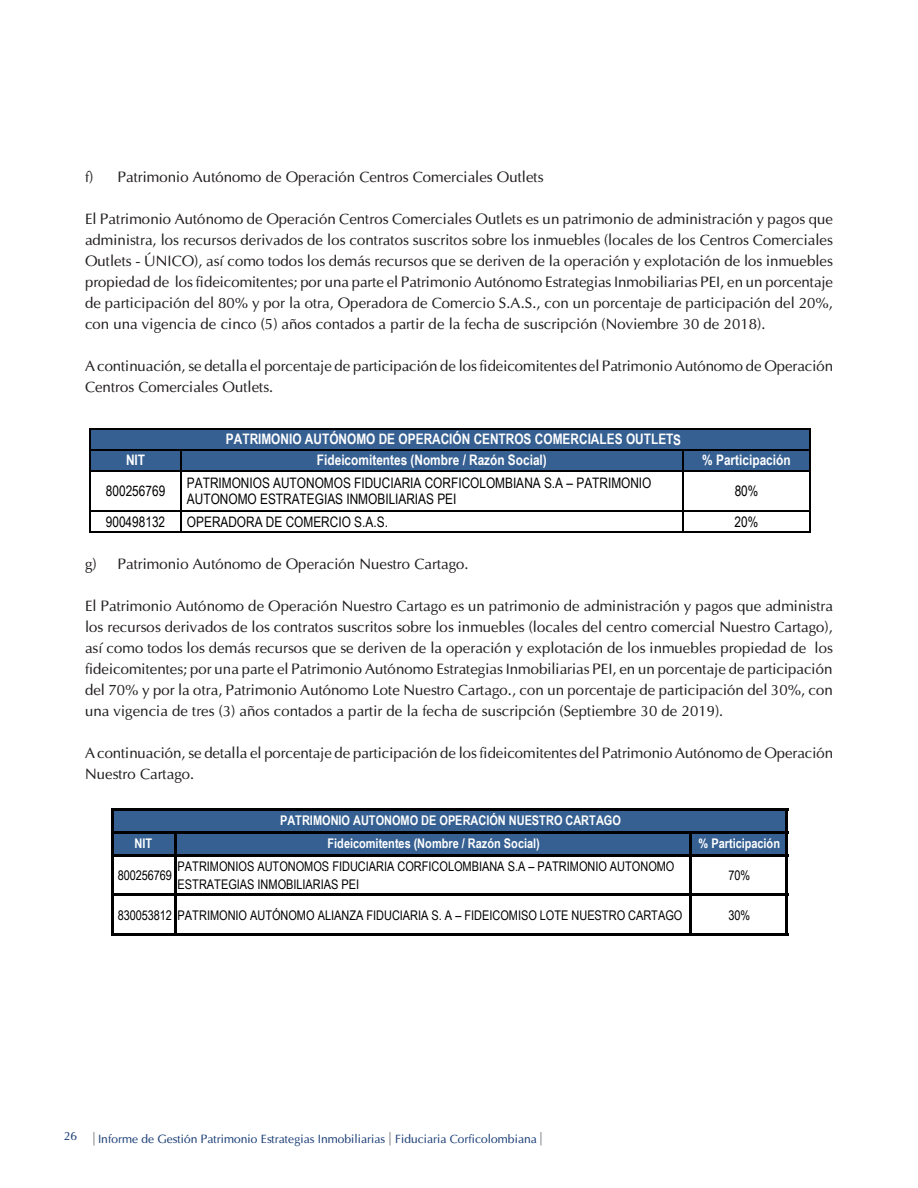
<style>
.page{position:relative;width:918px;height:1188px;background:#fff}
.page>*{position:absolute;margin:0;border:0;box-sizing:border-box;transform-origin:0 0}
.t1{font:15px/21px "Optima";color:#231f20;text-align:justify}
.t2{font:14.4px/16.6px "Arial Narrow";color:#000}
.t3{font:700 14.4px "Arial Narrow";color:#fff}
.t4{font:13.35px/17.4px "Arial Narrow";color:#000}
.t5{font:700 13.35px "Arial Narrow";color:#fff}
.t6{font:12px "Optima";color:#1b3e76}
</style>
<div class="page">
<svg style="left:93px;top:1132px;width:1px;height:13px"></svg>
<svg style="left:389px;top:1132px;width:2px;height:13px"></svg>
<svg style="left:540px;top:1132px;width:1px;height:13px"></svg>
<div style="left:91px;top:430px;width:718px;height:19px;background:#366092"></div>
<hr style="left:91px;top:428px;width:718px;height:2px;background:#000">
<div style="left:91px;top:450px;width:90px;height:20px;background:#366092"></div>
<div style="left:181px;top:451px;width:501px;height:19px;background:#366092"></div>
<div style="left:683px;top:451px;width:126px;height:19px;background:#366092"></div>
<svg style="left:89px;top:428px;width:2px;height:22px"></svg>
<hr style="left:91px;top:449px;width:90px;height:1px;background:#000">
<hr style="left:182px;top:449px;width:500px;height:1px;background:#000">
<hr style="left:684px;top:449px;width:125px;height:1px;background:#000">
<svg style="left:809px;top:428px;width:2px;height:22px"></svg>
<hr style="left:89px;top:450px;width:2px;height:20px;background:#000">
<hr style="left:682px;top:450px;width:2px;height:20px;background:#000">
<hr style="left:809px;top:450px;width:2px;height:20px;background:#000">
<hr style="left:91px;top:470px;width:90px;height:1px;background:#000">
<svg style="left:181px;top:449px;width:1px;height:22px"></svg>
<hr style="left:182px;top:470px;width:500px;height:1px;background:#000">
<hr style="left:684px;top:470px;width:125px;height:1px;background:#000">
<hr style="left:89px;top:471px;width:2px;height:39px;background:#000">
<hr style="left:181px;top:471px;width:1px;height:39px;background:#000">
<hr style="left:682px;top:471px;width:2px;height:39px;background:#000">
<hr style="left:809px;top:471px;width:2px;height:39px;background:#000">
<hr style="left:91px;top:510px;width:90px;height:2px;background:#000">
<hr style="left:182px;top:510px;width:500px;height:2px;background:#000">
<hr style="left:684px;top:510px;width:125px;height:2px;background:#000">
<svg style="left:89px;top:510px;width:2px;height:23px"></svg>
<hr style="left:91px;top:531px;width:90px;height:2px;background:#000">
<svg style="left:181px;top:510px;width:1px;height:23px"></svg>
<hr style="left:182px;top:531px;width:500px;height:2px;background:#000">
<svg style="left:682px;top:510px;width:2px;height:23px"></svg>
<hr style="left:684px;top:531px;width:125px;height:2px;background:#000">
<svg style="left:809px;top:510px;width:2px;height:23px"></svg>
<div style="left:114px;top:810px;width:673px;height:45px;background:#366092"></div>
<hr style="left:111px;top:808px;width:3px;height:128px;background:#000">
<hr style="left:786px;top:811px;width:2px;height:125px;background:#000">
<hr style="left:174px;top:834px;width:3px;height:102px;background:#000">
<hr style="left:689px;top:834px;width:3px;height:102px;background:#000">
<hr style="left:114px;top:808px;width:674px;height:3px;background:#000">
<hr style="left:114px;top:831px;width:674px;height:3px;background:#000">
<hr style="left:114px;top:854px;width:674px;height:3px;background:#000">
<hr style="left:114px;top:893px;width:674px;height:3px;background:#000">
<hr style="left:114px;top:933px;width:674px;height:3px;background:#000">
<p class="t1" style="left:85px;top:166px;width:460px">f) Patrimonio Autónomo de Operación Centros Comerciales Outlets</p>
<p class="t1" style="left:85px;top:208px;width:750px">El Patrimonio Autónomo de Operación Centros Comerciales Outlets es un patrimonio de administración y pagos que administra, los recursos derivados de los contratos suscritos sobre los inmuebles (locales de los Centros Comerciales Outlets - ÚNICO), así como todos los demás recursos que se deriven de la operación y explotación de los inmuebles propiedad de los fideicomitentes; por una parte el Patrimonio Autónomo Estrategias Inmobiliarias PEI, en un porcentaje de participación del 80% y por la otra, Operadora de Comercio S.A.S., con un porcentaje de participación del 20%, con una vigencia de cinco (5) años contados a partir de la fecha de suscripción (Noviembre 30 de 2018).</p>
<p class="t1" style="left:85px;top:355px;width:750px">A continuación, se detalla el porcentaje de participación de los fideicomitentes del Patrimonio Autónomo de Operación<br>Centros Comerciales Outlets.</p>
<p class="t3" style="left:226px;top:433px;width:457px">PATRIMONIO AUTÓNOMO DE OPERACIÓN CENTROS COMERCIALES OUTLETS</p>
<p class="t3" style="left:126px;top:454px;width:21px">NIT</p>
<p class="t3" style="left:317px;top:454px;width:231px">Fideicomitentes (Nombre / Razón Social)</p>
<p class="t3" style="left:702px;top:454px;width:90px">% Participación</p>
<p class="t2" style="left:106px;top:483px;width:61px">800256769</p>
<p class="t2" style="left:187px;top:475px;width:466px">PATRIMONIOS AUTONOMOS FIDUCIARIA CORFICOLOMBIANA S.A – PATRIMONIO<br>AUTONOMO ESTRATEGIAS INMOBILIARIAS PEI</p>
<p class="t2" style="left:735px;top:483px;width:25px">80%</p>
<p class="t2" style="left:106px;top:514px;width:61px">900498132</p>
<p class="t2" style="left:187px;top:514px;width:203px">OPERADORA DE COMERCIO S.A.S.</p>
<p class="t2" style="left:735px;top:514px;width:25px">20%</p>
<p class="t1" style="left:85px;top:553px;width:385px">g) Patrimonio Autónomo de Operación Nuestro Cartago.</p>
<p class="t1" style="left:85px;top:595px;width:749px">El Patrimonio Autónomo de Operación Nuestro Cartago es un patrimonio de administración y pagos que administra los recursos derivados de los contratos suscritos sobre los inmuebles (locales del centro comercial Nuestro Cartago), así como todos los demás recursos que se deriven de la operación y explotación de los inmuebles propiedad de los fideicomitentes; por una parte el Patrimonio Autónomo Estrategias Inmobiliarias PEI, en un porcentaje de participación del 70% y por la otra, Patrimonio Autónomo Lote Nuestro Cartago., con un porcentaje de participación del 30%, con una vigencia de tres (3) años contados a partir de la fecha de suscripción (Septiembre 30 de 2019).</p>
<p class="t1" style="left:85px;top:742px;width:750px">A continuación, se detalla el porcentaje de participación de los fideicomitentes del Patrimonio Autónomo de Operación<br>Nuestro Cartago.</p>
<p class="t5" style="left:280px;top:815px;width:342px">PATRIMONIO AUTONOMO DE OPERACIÓN NUESTRO CARTAGO</p>
<p class="t5" style="left:134px;top:838px;width:19px">NIT</p>
<p class="t5" style="left:328px;top:838px;width:214px">Fideicomitentes (Nombre / Razón Social)</p>
<p class="t5" style="left:699px;top:838px;width:83px">% Participación</p>
<p class="t4" style="left:118px;top:867px;width:56px">800256769</p>
<p class="t4" style="left:178px;top:859px;width:498px">PATRIMONIOS AUTONOMOS FIDUCIARIA CORFICOLOMBIANA S.A – PATRIMONIO AUTONOMO<br>ESTRATEGIAS INMOBILIARIAS PEI</p>
<p class="t4" style="left:728px;top:867px;width:23px">70%</p>
<p class="t4" style="left:118px;top:907px;width:566px">830053812 PATRIMONIO AUTÓNOMO ALIANZA FIDUCIARIA S. A – FIDEICOMISO LOTE NUESTRO CARTAGO</p>
<p class="t4" style="left:728px;top:907px;width:23px">30%</p>
<p class="t6" style="left:64px;top:1129px;width:15px">26</p>
<p class="t6" style="left:98px;top:1133px;width:440px">Informe de Gestión Patrimonio Estrategias Inmobiliarias Fiduciaria Corficolombiana</p>
</div>
